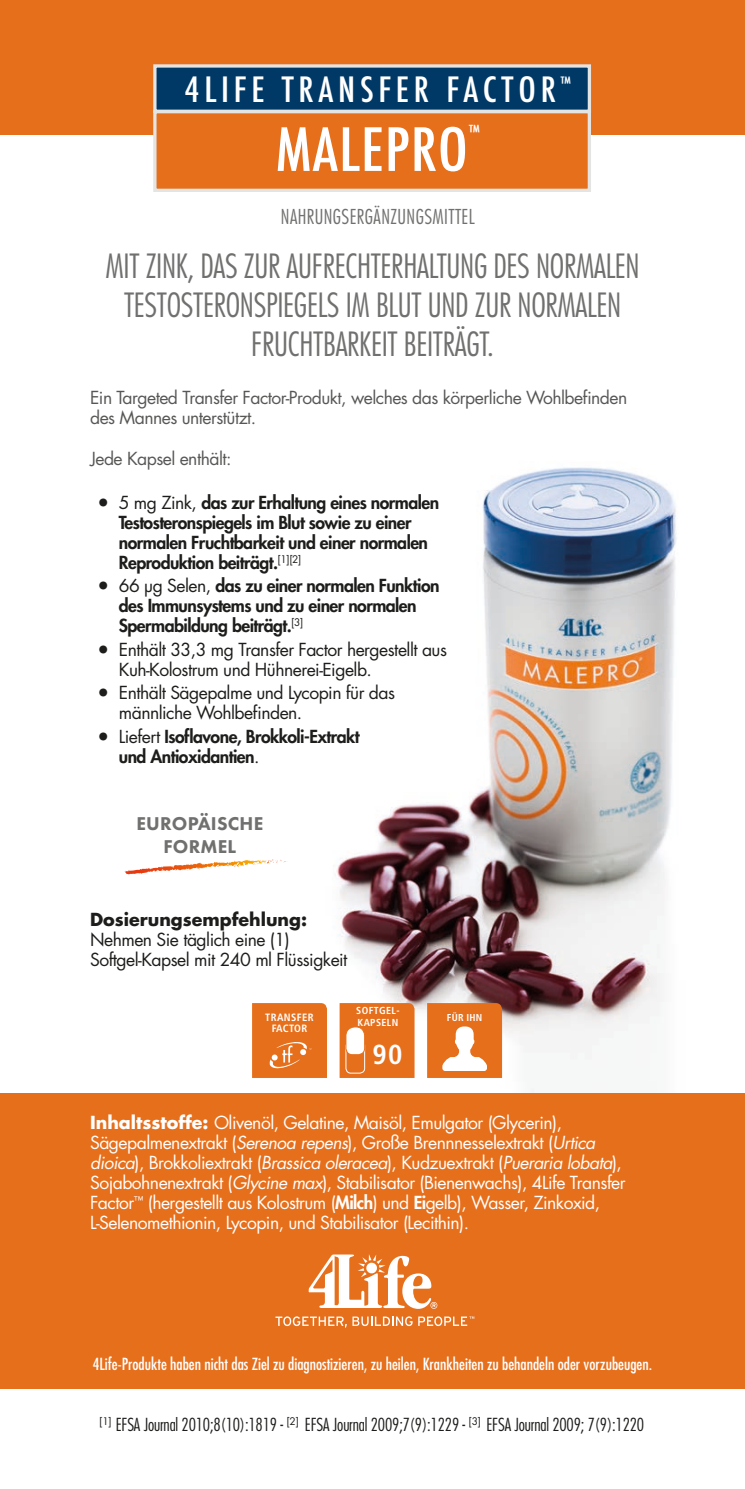
<style>
.page{position:relative;width:745px;height:1489px;background:#fff}
.page>*{position:absolute;margin:0;border:0;box-sizing:border-box;transform-origin:0 0}
.t1{font:500 condensed 57.75px "Futura";letter-spacing:.02em;color:#fff;scale:1.08 1}
.t2{font:500 condensed 34px "Futura";letter-spacing:.13em;color:#fff;scale:1.08 1}
.t3{font:300 condensed 32.5px/39px "Futura Std";letter-spacing:-.01em;color:#70706f;text-align:center}
.t4{font:700 condensed 27.5px "Frutiger LT Std";color:#fff}
.t5{font:300 condensed 20px "Futura Std";letter-spacing:.02em;color:#70706f}
.t6{font:800 19.25px/23px "Futura PT";letter-spacing:.01em;color:#70706f;text-align:center}
.t7{font:17.5px/20px "Futura Std";letter-spacing:-.03em;color:#fff}
.t8{font:800 17.5px/20px "Futura Std";letter-spacing:-.03em;color:#1d1d1b}
.t9{font:17.5px/20px "Futura Std";letter-spacing:-.03em;color:#1d1d1b}
.t10{font:17.5px/20px "Futura Std";letter-spacing:-.03em;color:#575756}
.t11{font:300 condensed 17.5px "Futura Std";letter-spacing:-.01em;color:#1d1d1b}
.t12{font:700 17.5px "Futura Std";color:#1d1d1b}
.t13{font:500 condensed 17.5px "Futura";color:#fff;scale:1.08 1}
.t14{font:condensed 16.25px "Futura Std";color:#fff}
.t15{font:700 condensed 10.5px/11.5px "Frutiger LT Std";letter-spacing:.04em;color:#fff;text-align:center}
.t16{font:700 condensed 10.25px/12.2px "Frutiger LT Std";letter-spacing:.04em;color:#fff}
.t17{font:700 condensed 10px "Frutiger LT Std";letter-spacing:.02em;color:#fff}
.s1{font-family:"Minion Pro";font-weight:400;font-size:30px}
.s2{font-weight:400}
.s3{font-family:"Minion Pro";font-size:30px}
.s4{font-weight:700}
.s5{font-style:italic}
.s6{font-weight:800}
</style>
<div class="page">
<div style="left:0;top:0;width:744px;height:134px;background:#e66f1c"></div>
<img style="left:318px;top:467px;width:359px;height:626px">
<div style="left:0;top:1093px;width:744px;height:295px;background:#e66f1c"></div>
<div style="left:153px;top:64px;width:437px;height:49px;background:#003866;border:3px solid #e4e4e3"></div>
<div style="left:153px;top:110px;width:437px;height:82px;background:#e66f1c;border:3px solid #e4e4e3"></div>
<svg style="left:275px;top:1316px;width:137px;height:11px"></svg>
<svg style="left:308px;top:1254px;width:129px;height:54px"></svg>
<svg style="left:418px;top:1316px;width:56px;height:9px"></svg>
<svg style="left:339px;top:1003px;width:75px;height:74px;background:#e87d32"></svg>
<svg style="left:252px;top:1003px;width:75px;height:74px;background:#e67425"></svg>
<svg style="left:427px;top:1003px;width:74px;height:74px"></svg>
<svg style="left:125px;top:859px;width:162px;height:12px"></svg>
<h2 class="t2" style="left:184px;top:67px;width:359px">4LIFE TRANSFER FACTOR <sup>™</sup></h2>
<h1 class="t1" style="left:275px;top:112px;width:179px">MALEPRO</h1>
<p class="t13" style="left:468px;top:121px;width:11px">™</p>
<p class="t5" style="left:281px;top:204px;width:195px">NAHRUNGSERGÄNZUNGSMITTEL</p>
<h3 class="t3" style="left:105px;top:246px;width:535px">MIT ZINK, DAS ZUR AUFRECHTERHALTUNG DES NORMALEN<br>TESTOSTERONSPIEGELS IM BLUT UND ZUR NORMALEN<br>FRUCHTBARKEIT BEITRÄGT.</h3>
<p class="t10" style="left:90px;top:388px;width:538px">Ein Targeted Transfer Factor-Produkt, welches das körperliche Wohlbefinden des Mannes unterstützt.</p>
<p class="t10" style="left:90px;top:449px;width:142px">Jede Kapsel enthält:</p>
<p class="t8" style="left:119px;top:492px;width:322px;text-indent:-21px"><span class="s1">•</span> <span class="s2">5 mg Zink,</span> das zur Erhaltung eines normalen Testosteronspiegels im Blut sowie zu einer normalen Fruchtbarkeit und einer normalen Reproduktion beiträgt.<sup>[1][2]</sup></p>
<p class="t8" style="left:119px;top:575px;width:322px;text-indent:-21px"><span class="s1">•</span> <span class="s2">66 μg Selen,</span> das zu einer normalen Funktion des Immunsystems und zu einer normalen<br>Spermabildung beiträgt.<sup>[3]</sup></p>
<p class="t9" style="left:119px;top:639px;width:329px;text-indent:-21px"><span class="s3">•</span> Enthält 33,3 mg Transfer Factor hergestellt aus<br>Kuh-Kolostrum und Hühnerei-Eigelb.</p>
<p class="t9" style="left:119px;top:683px;width:277px;text-indent:-21px"><span class="s3">•</span> Enthält Sägepalme und Lycopin für das männliche Wohlbefinden.</p>
<p class="t8" style="left:119px;top:726px;width:242px;text-indent:-21px"><span class="s1">•</span> <span class="s2">Liefert</span> Isoflavone, Brokkoli-Extrakt und Antioxidantien<span class="s2">.</span></p>
<p class="t6" style="left:136px;top:811px;width:128px">EUROPÄISCHE<br>FORMEL</p>
<p class="t12" style="left:90px;top:907px;width:218px">Dosierungsempfehlung:</p>
<p class="t9" style="left:90px;top:929px;width:259px">Nehmen Sie täglich eine (1)<br>Softgel-Kapsel mit 240 ml Flüssigkeit</p>
<p class="t16" style="left:356px;top:1004px;width:45px">SOFTGEL-<br>KAPSELN</p>
<p class="t15" style="left:265px;top:1011px;width:50px">TRANSFER<br>FACTOR</p>
<p class="t17" style="left:446px;top:1011px;width:37px">FÜR IHN</p>
<h3 class="t4" style="left:372px;top:1038px;width:31px">90</h3>
<p class="t7" style="left:90px;top:1112px;width:536px"><span class="s4">Inhaltsstoffe:</span> Olivenöl, Gelatine, Maisöl, Emulgator (Glycerin), Sägepalmenextrakt (<span class="s5">Serenoa repens</span>), Große Brennnesselextrakt (<span class="s5">Urtica dioica</span>), Brokkoliextrakt (<span class="s5">Brassica oleracea</span>), Kudzuextrakt (<span class="s5">Pueraria lobata</span>), Sojabohnenextrakt (<span class="s5">Glycine max</span>), Stabilisator (Bienenwachs), 4Life Transfer Factor<sup>™</sup> (hergestellt aus Kolostrum (<span class="s6">Milch</span>) und <span class="s6">Ei</span>gelb), Wasser, Zinkoxid, L-Selenomethionin, Lycopin, und Stabilisator (Lecithin).</p>
<p class="t14" style="left:93px;top:1353px;width:560px">4Life-Produkte haben nicht das Ziel zu diagnostizieren, zu heilen, Krankheiten zu behandeln oder vorzubeugen.</p>
<p class="t11" style="left:99px;top:1413px;width:546px"><sup>[1]</sup> EFSA Journal 2010;8(10):1819 - <sup>[2]</sup> EFSA Journal 2009;7(9):1229 - <sup>[3]</sup> EFSA Journal 2009; 7(9):1220</p>
</div>
